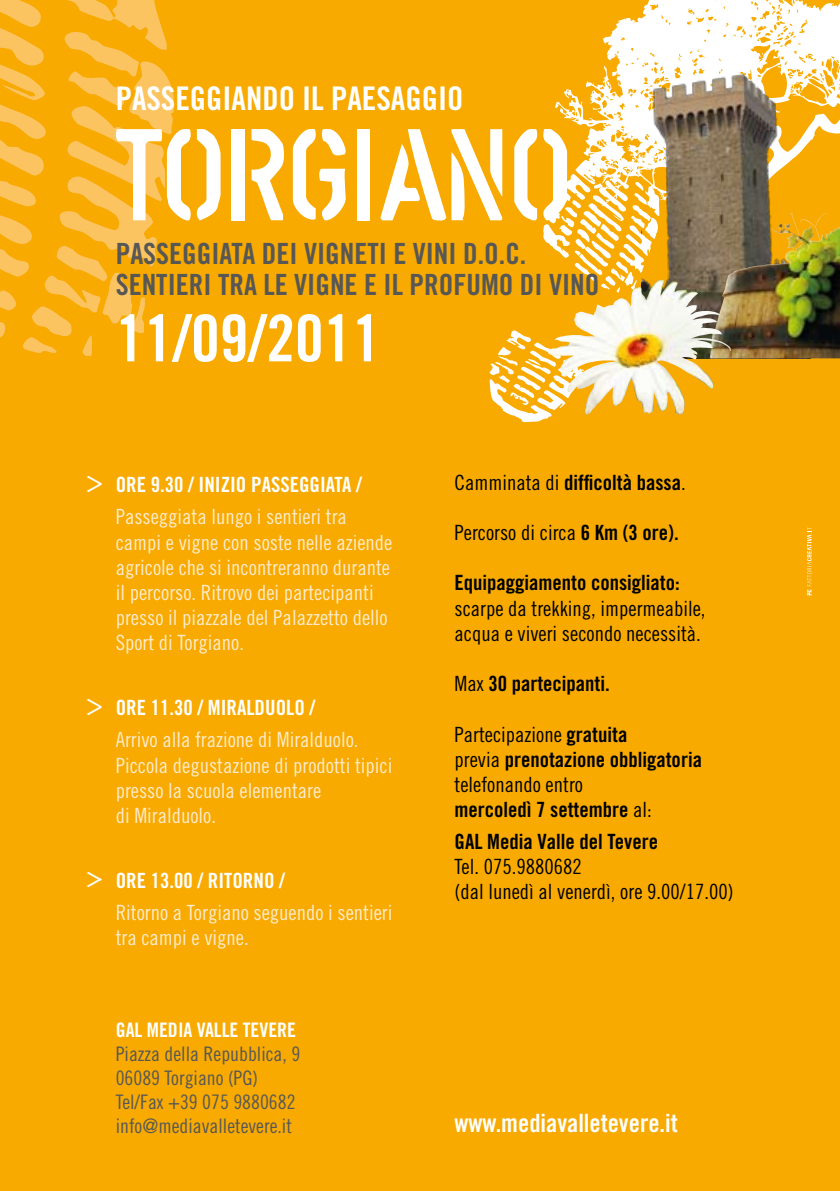
<style>
.page{position:relative;width:840px;height:1191px;background:#fff}
.page>*{position:absolute;margin:0;border:0;box-sizing:border-box;transform-origin:0 0}
.t1{font:64.6px "Trade Gothic Bold Cond Twenty";color:#fff}
.t2{font:32.6px "Trade Gothic Bold Cond Twenty";color:#fff}
.t3{font:29.2px/31.4px "Trade Gothic Bold Cond Twenty";color:#575756}
.t4{font:25.2px "Trade Gothic Bold Cond Twenty";color:#fff}
.t5{font:21px/25.2px "Trade Gothic Cond Eighteen";color:#ffebcb}
.t6{font:21px/25.2px "Trade Gothic Cond Eighteen";color:#000}
.t7{font:21px/31.6px "Trade Gothic Bold Cond Twenty";color:#000}
.t8{font:21px "Trade Gothic Bold Cond Twenty";color:#fff}
.t9{font:20px/24px "Trade Gothic Cond Eighteen";color:#575756}
.t10{font:20px "Trade Gothic Bold Cond Twenty";color:#fff}
.s1{color:#ffe6bf}
.s2{font-family:"Trade Gothic Cond Eighteen"}
.s3{font-family:"Trade Gothic Bold Cond Twenty"}
</style>
<div class="page">
<div style="left:0;top:0;width:839px;height:1191px;background:#f8aa00"></div>
<svg style="left:555px;top:0;width:284px;height:254px"></svg>
<svg style="left:489px;top:330px;width:95px;height:92px"></svg>
<svg style="left:0;top:0;width:190px;height:356px"></svg>
<svg style="left:197px;top:129px;width:23px;height:91px"></svg>
<div style="left:231px;top:129px;width:14px;height:91px;background:#fff"></div>
<svg style="left:251px;top:129px;width:33px;height:91px"></svg>
<div style="left:357px;top:129px;width:13px;height:91px;background:#fff"></div>
<svg style="left:514px;top:129px;width:127px;height:151px"></svg>
<svg style="left:380px;top:129px;width:122px;height:92px"></svg>
<svg style="left:293px;top:129px;width:53px;height:92px"></svg>
<img style="left:641px;top:42px;width:169px;height:316px">
<img style="left:777px;top:213px;width:22px;height:24px">
<img style="left:554px;top:280px;width:106px;height:60px">
<svg style="left:807px;top:527px;width:4px;height:68px"></svg>
<h2 class="t2" style="left:116px;top:78px;width:349px">passeggiando il paesaggio</h2>
<h3 class="t3" style="left:116px;top:237px;width:485px">Passeggiata dei vigneti e vini D.O.C.<br>Sentieri tra le vigne e il profumo di vino</h3>
<h1 class="t1" style="left:116px;top:299px;width:266px">11/09/2011</h1>
<p class="t8" style="left:116px;top:472px;width:92px">Ore 9.30 / INIZIO</p>
<p class="t8" style="left:251px;top:472px;width:112px">passeggiata /</p>
<p class="t5" style="left:116px;top:504px;width:278px">Passeggiata lungo i sentieri tra campi e vigne con soste nelle aziende agricole che si incontreranno durante il percorso. Ritrovo dei partecipanti presso il piazzale del Palazzetto dello Sport di Torgiano<span class="s1">.</span></p>
<p class="t8" style="left:116px;top:695px;width:115px">ORE 11.30 / MIRALDUOLO</p>
<p class="t8" style="left:309px;top:695px;width:7px">/</p>
<p class="t5" style="left:116px;top:727px;width:278px">Arrivo alla frazione di Miralduolo.<br>Piccola degustazione di prodotti tipici presso la scuola elementare<br>di Miralduolo.</p>
<p class="t8" style="left:116px;top:867px;width:128px">ORE 13.00 / RITORNO</p>
<p class="t8" style="left:279px;top:867px;width:7px">/</p>
<p class="t5" style="left:116px;top:899px;width:278px">Ritorno a Torgiano seguendo i sentieri tra campi e vigne.</p>
<p class="t10" style="left:116px;top:1017px;width:182px">GAL Media Valle Tevere</p>
<p class="t9" style="left:116px;top:1041px;width:186px">Piazza della Repubblica, 9<br>06089 Torgiano (PG)<br>Tel/Fax +39 075 9880682 info@mediavalletevere.it</p>
<p class="t7" style="left:454px;top:466px;width:232px"><span class="s2">Camminata di</span> difficoltà bassa<span class="s2">.</span></p>
<p class="t6" style="left:454px;top:519px;width:225px">Percorso di circa <span class="s3">6 Km (3 ore).</span></p>
<p class="t7" style="left:454px;top:567px;width:226px">Equipaggiamento consigliato:</p>
<p class="t6" style="left:454px;top:595px;width:252px">scarpe da trekking, impermeabile, acqua e viveri secondo necessità.</p>
<p class="t7" style="left:454px;top:668px;width:157px"><span class="s2">Max</span> 30 partecipanti.</p>
<p class="t6" style="left:454px;top:721px;width:174px">Partecipazione <span class="s3">gratuita</span></p>
<p class="t7" style="left:454px;top:743px;width:249px"><span class="s2">previa</span> prenotazione obbligatoria</p>
<p class="t6" style="left:454px;top:771px;width:130px">telefonando entro</p>
<p class="t7" style="left:454px;top:794px;width:205px">mercoledì 7 settembre <span class="s2">al:<br></span>GAL Media Valle del Tevere</p>
<p class="t6" style="left:454px;top:853px;width:280px">Tel. 075.9880682<br>(dal lunedì al venerdì, ore 9.00/17.00)</p>
<p class="t4" style="left:454px;top:1108px;width:224px">www.mediavalletevere.it</p>
</div>
